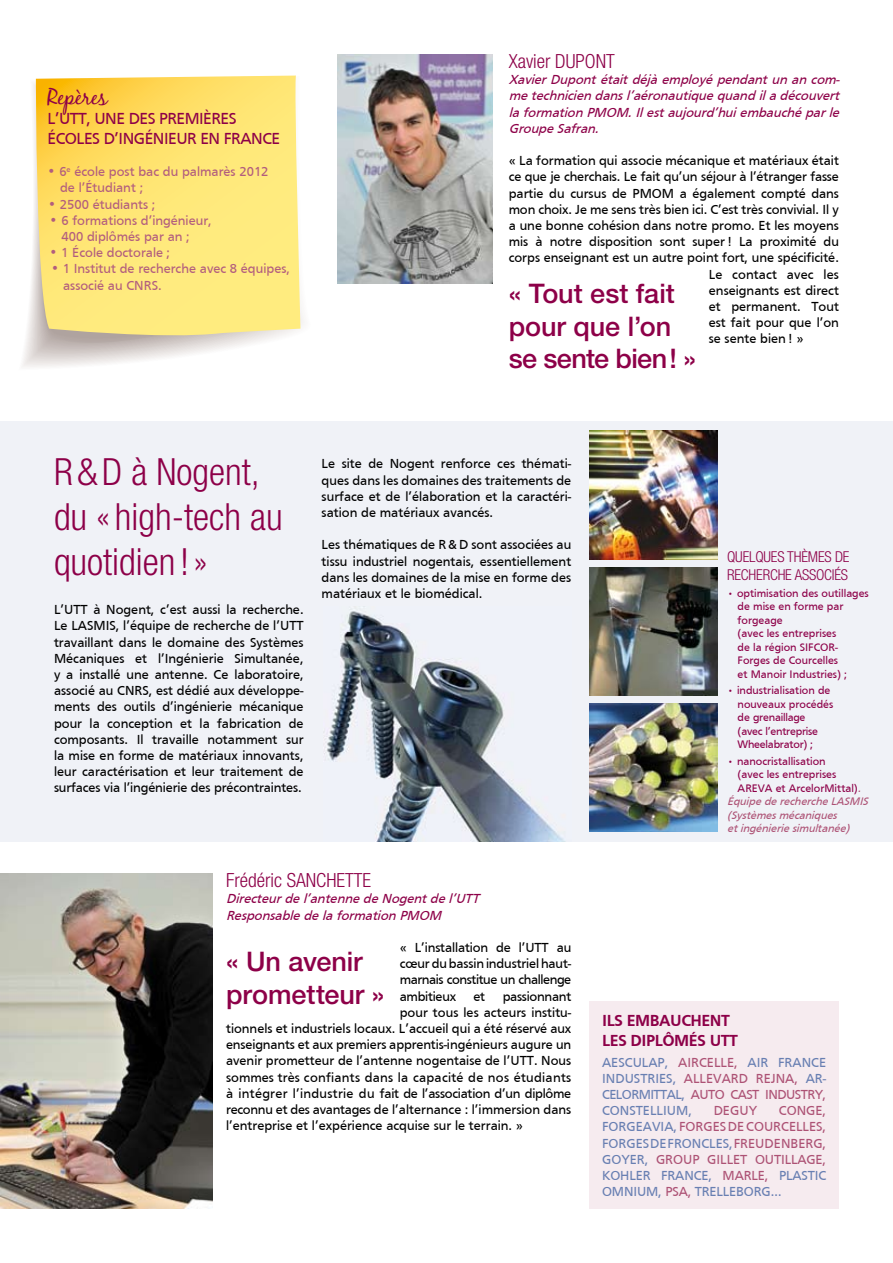
<style>
.page{position:relative;width:893px;height:1263px;background:#fff}
.page>*{position:absolute;margin:0;border:0;box-sizing:border-box;transform-origin:0 0}
.t1{font:300 condensed 37.5px/45px "Helvetica Neue LT Std";color:#8d0048}
.t2{font:500 27px/32.4px "Helvetica Neue LT Std";letter-spacing:-.005em;color:#8d0048}
.t3{font:22.5px "Black Jack";color:#8d0048}
.t4{font:300 condensed 19.5px "Helvetica Neue LT Std";color:#8d0048}
.t5{font:16.5px/19.8px "Frutiger";letter-spacing:-.03em;color:#8d0048}
.t6{font:700 16.5px/19.8px "Frutiger";letter-spacing:-.03em;color:#8d0048}
.t7{font:300 condensed 15px/18px "Helvetica Neue LT Std";letter-spacing:-.01em;color:#8d0048}
.t8{font:13.5px/16.2px "Frutiger";color:#000;text-align:justify}
.t9{font:italic 13.5px/16.2px "Frutiger";color:#8d0048;text-align:justify}
.t10{font:13.5px/16.2px "Frutiger";color:#b25d7e}
.t11{font:13.5px/16.2px "Frutiger";color:#687fb2;text-align:justify}
.t12{font:13.5px/16.2px "Frutiger";color:#ad5275}
.t13{font:13.5px "Frutiger";letter-spacing:-.02em;color:#000}
.t14{font:13.5px "Frutiger";letter-spacing:.02em;color:#000}
.t15{font:13.5px "Frutiger";letter-spacing:-.04em;color:#ad5275}
.t16{font:13.5px "Frutiger";letter-spacing:.035em;color:#687fb2}
.t17{font:11.25px/13.5px "Frutiger";color:#8d0048}
.t18{font:11.25px/13.5px "Frutiger";letter-spacing:-.02em;color:#8d0048}
.t19{font:italic 11.25px "Frutiger";color:#ad5275}
.s1{font-family:"Futura BT";font-weight:300}
.s2{font-style:italic;color:#ad5275}
.s3{color:#ad5275}
.s4{color:#687fb2}
</style>
<div class="page">
<div style="left:0;top:421px;width:893px;height:421px;background:#f0f2f7"></div>
<img style="left:324px;top:611px;width:242px;height:231px">
<svg style="left:30px;top:110px;width:217px;height:234px"></svg>
<svg style="left:36px;top:76px;width:264px;height:264px;background:#fce274"></svg>
<div style="left:589px;top:1001px;width:250px;height:208px;background:#f6ebef"></div>
<img style="left:337px;top:54px;width:155px;height:229px">
<img style="left:589px;top:431px;width:129px;height:128px">
<img style="left:589px;top:567px;width:129px;height:129px">
<img style="left:589px;top:703px;width:129px;height:129px">
<img style="left:0;top:873px;width:213px;height:336px">
<h3 class="t3" style="left:48px;top:83px;width:61px">Repères</h3>
<p class="t5" style="left:48px;top:108px;width:195px">L’UTT, un e des premi ères écoles d’ingéni eur en Franc</p>
<p class="t5" style="left:271px;top:128px;width:10px">e</p>
<p class="t10" style="left:60px;top:163px;width:210px;text-indent:-12px"><span class="s1">•</span> 6<sup>e</sup> école post bac du palmarès 2012 de l’étudiant ;</p>
<p class="t10" style="left:48px;top:196px;width:109px"><span class="s1">•</span> 2500 étudiants ;</p>
<p class="t10" style="left:62px;top:212px;width:152px;text-indent:-12px"><span class="s1">•</span> 6 formations d’ingénieur,<br>400 diplômés par an ;</p>
<p class="t10" style="left:50px;top:244px;width:122px"><span class="s1">•</span> 1 école doctorale ;</p>
<p class="t10" style="left:63px;top:261px;width:229px;text-indent:-12px"><span class="s1">•</span> 1 Institut de recherche avec 8 équipes, associé au CNRS.</p>
<h3 class="t4" style="left:509px;top:50px;width:97px">XAVIER DUPONT</h3>
<p class="t9" style="left:509px;top:71px;width:333px">Xavier Dupont était déjà employé pendant un an com&shy;me technicien dans l’aéronautique quand il a découvert la formation PMOM. Il est aujourd’hui embauché par le Groupe Safran.</p>
<p class="t8" style="left:509px;top:152px;width:332px">« La formation qui associe mécanique et matériaux était</p>
<p class="t8" style="left:509px;top:169px;width:332px">ce que je cherchais. Le fait qu’un séjour à l’étranger fasse</p>
<p class="t8" style="left:509px;top:185px;width:332px">partie du cursus de PMOM a également compté dans</p>
<p class="t8" style="left:509px;top:201px;width:332px">mon choix. Je me sens très bien ici. C’est très convivial. Il y</p>
<p class="t8" style="left:509px;top:217px;width:332px">a une bonne cohésion dans notre promo. Et les moyens</p>
<p class="t8" style="left:509px;top:233px;width:332px">mis à notre disposition sont super! La proximité du</p>
<p class="t8" style="left:509px;top:250px;width:332px">corps enseignant est un autre point fort, une spécificité.</p>
<p class="t8" style="left:709px;top:266px;width:132px">Le contact avec les</p>
<p class="t8" style="left:709px;top:282px;width:132px">enseignants est direct</p>
<p class="t8" style="left:709px;top:298px;width:132px">et permanent. Tout</p>
<p class="t8" style="left:709px;top:314px;width:132px">est fait pour que l’on</p>
<p class="t8" style="left:709px;top:331px;width:97px">se sente bien! »</p>
<h2 class="t2" style="left:509px;top:277px;width:189px">« Tout est fait pour que l’on se sente bien! »</h2>
<h1 class="t1" style="left:54px;top:449px;width:230px">R&amp;D À NOGENT,<br>DU « HIGH-TECH AU<br>QUOTIDIEN !»</h1>
<p class="t8" style="left:54px;top:601px;width:251px">L’UTT à Nogent, c’est aussi la recherche.<br>Le LASMIS, l’équipe de recherche de l’UTT travaillant dans le domaine des Systèmes Mécaniques et l’Ingénierie Simultanée, y a installé une antenne. Ce laboratoire, associé au CNRS, est dédié aux développe&shy;ments des outils d’ingénierie mécanique pour la conception et la fabrication de composants. Il travaille notamment sur la mise en forme de matériaux innovants, leur caractérisation et leur traitement de surfaces via l’ingénierie des précontraintes.</p>
<p class="t8" style="left:322px;top:456px;width:251px">Le site de Nogent renforce ces thémati&shy;ques dans les domaines des traitements de surface et de l’élaboration et la caractéri&shy;sation de matériaux avancés.</p>
<p class="t8" style="left:322px;top:537px;width:251px">Les thématiques de R&amp;D sont associées au tissu industriel nogentais, essentiellement dans les domaines de la mise en forme des matériaux et le biomédical.</p>
<p class="t7" style="left:727px;top:548px;width:124px">QUELQUES THÈMES DE<br>RECHERCHE ASSOCIÉS</p>
<p class="t17" style="left:738px;top:586px;width:133px;text-indent:-10px">• optimisation des outillages de mise en forme par forgeage<br>(avec les entreprises<br>de la région SIFCOR-<br>Forges de Courcelles<br>et Manoir Industries) ;</p>
<p class="t18" style="left:738px;top:683px;width:97px;text-indent:-10px">• industrialisation de nouveaux procédés de grenaillage<br>(avec l’entreprise<br>Wheelabrator) ;</p>
<p class="t17" style="left:727px;top:754px;width:100px">• nanocristallisation</p>
<p class="t17" style="left:738px;top:767px;width:100px">(avec les entreprises</p>
<p class="t17" style="left:738px;top:781px;width:125px">AREVA et ArcelorMittal)<span class="s2">.</span></p>
<p class="t19" style="left:727px;top:795px;width:142px">équipe de recherche LASMIS</p>
<p class="t19" style="left:727px;top:808px;width:111px">(systèmes mécaniques</p>
<p class="t19" style="left:727px;top:822px;width:124px">et ingénierie simultanée)</p>
<h3 class="t4" style="left:226px;top:869px;width:147px">FRÉDÉRIC SANCHETTE</h3>
<p class="t9" style="left:226px;top:890px;width:254px">Directeur de l’antenne de Nogent de l’UTT<br>Responsable de la formation PMOM</p>
<p class="t8" style="left:400px;top:939px;width:173px">« L’installation de l’UTT au cœur du bassin industriel haut&shy;marnais constitue un challenge ambitieux</p>
<h2 class="t2" style="left:226px;top:945px;width:160px">« Un avenir prometteur »</h2>
<p class="t8" style="left:474px;top:988px;width:13px">et</p>
<p class="t13" style="left:503px;top:988px;width:70px">passionnant</p>
<p class="t8" style="left:400px;top:1004px;width:173px">pour tous les acteurs institu-</p>
<p class="t8" style="left:226px;top:1020px;width:347px">tionnels et industriels locaux. L’accueil qui a été réservé aux</p>
<p class="t8" style="left:226px;top:1036px;width:347px">enseignants et aux premiers apprentis-ingénieurs augure un</p>
<p class="t8" style="left:226px;top:1052px;width:347px">avenir prometteur de l’antenne nogentaise de l’UTT. Nous</p>
<p class="t14" style="left:226px;top:1069px;width:347px">sommes très confiants dans la capacité de nos étudiants</p>
<p class="t13" style="left:226px;top:1085px;width:347px">à intégrer l’industrie du fait de l’association d’un diplôme</p>
<p class="t8" style="left:226px;top:1101px;width:347px">reconnu et des avantages de l’alternance : l’immersion dans</p>
<p class="t8" style="left:226px;top:1117px;width:299px">l’entreprise et l’expérience acquise sur le terrain. »</p>
<p class="t6" style="left:602px;top:1010px;width:129px">ILS EMBAUCHENT<br>LES DI PLÔMÉS UTT</p>
<p class="t11" style="left:602px;top:1054px;width:192px">AESCULAP, <span class="s3">AIRCELLE,</span> Air Franc</p>
<p class="t11" style="left:819px;top:1054px;width:9px">e</p>
<p class="t11" style="left:602px;top:1070px;width:8px">industri</p>
<p class="t12" style="left:659px;top:1070px;width:73px"><span class="s4">es,</span> Allevard</p>
<p class="t12" style="left:756px;top:1070px;width:72px">Rejna, <span class="s4">Ar-</span></p>
<p class="t16" style="left:602px;top:1087px;width:56px">celorMittal</p>
<p class="t15" style="left:681px;top:1087px;width:96px"><span class="s4">,</span> AUTO CAST Industr</p>
<p class="t12" style="left:815px;top:1086px;width:13px">y,</p>
<p class="t11" style="left:602px;top:1102px;width:91px">CONSTELLIUM,</p>
<p class="t12" style="left:714px;top:1102px;width:45px">DEG UY</p>
<p class="t12" style="left:779px;top:1102px;width:49px">CONGE,</p>
<p class="t12" style="left:602px;top:1119px;width:171px"><span class="s4">Forgeavia,</span> Forges de Courc</p>
<p class="t11" style="left:602px;top:1119px;width:226px;text-indent:187px"><span class="s3">elles, </span>Forges de FRONCLES, <span class="s3">Freuden berg, </span>GOYE</p>
<p class="t12" style="left:602px;top:1151px;width:226px;text-indent:35px"><span class="s4">R,</span> Grou p GILLET OUTILLAGE,<br><span class="s4">KOHLER Franc</span></p>
<p class="t11" style="left:602px;top:1167px;width:226px;text-indent:99px">e, <span class="s3">MARLE,</span> PLASTIC<br>OMNIUM, <span class="s3">PSA,</span> TRELLEBO</p>
<p class="t11" style="left:754px;top:1183px;width:29px">RG…</p>
</div>
